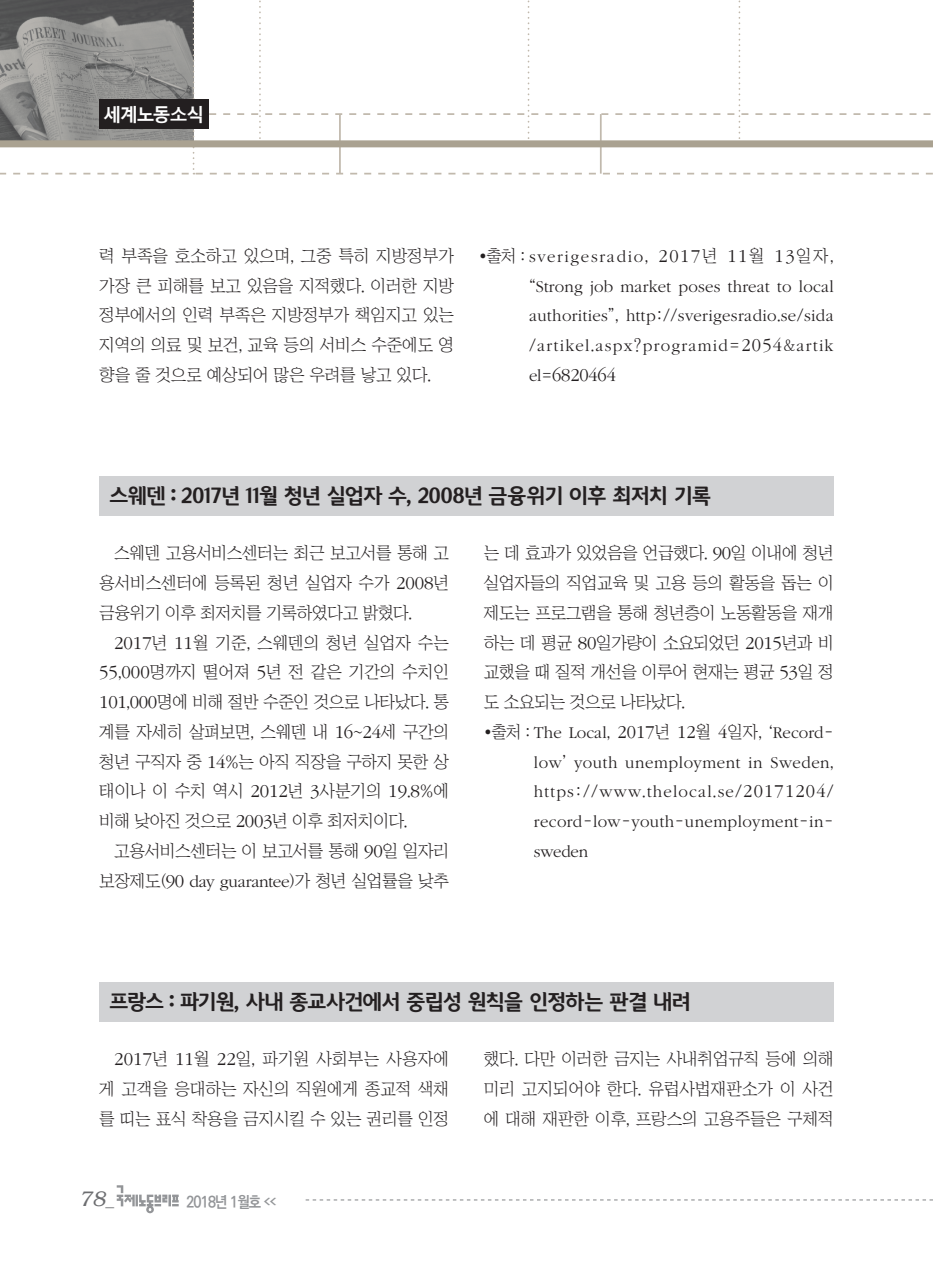
<style>
.page{position:relative;width:933px;height:1275px;background:#fff}
.page>*{position:absolute;margin:0;border:0;box-sizing:border-box;transform-origin:0 0}
.노사정__제목{font:700 21px "Auction Gothic";letter-spacing:-.055em;color:#231f20}
.t1{font:italic 300 21px "Bookman";color:#6c6d70}
.노사정__출처{font:300 18.9px "ITC Garamond Std";letter-spacing:-.01em;color:#231f20}
.t2{font:700 18.38px "Malgun Gothic";letter-spacing:-.09em;color:#fff}
.노사정__본문{font:17.15px/29.8px "Chosunilbo NM";letter-spacing:-.01em;color:#231f20;text-align:justify}
.노사정__출처-2{font:300 17.15px/29.8px "ITC Garamond Std";letter-spacing:.025em;color:#231f20;text-align:justify}
.t3{font:700 15.75px "Ko Pub Dotum";letter-spacing:-.055em;color:#939598;scale:.9 1}
.s1{font-family:"Chosunilbo NM";font-weight:400}
.s2{font-size:18.9px}
.s3{font-size:17.15px}
.s4{font-family:"Chosunilbo NM";font-weight:400;font-size:17.15px}
.s5{font-family:"ITC Garamond Std";font-weight:300;font-size:18.9px}
.s6{font-family:"ITC Garamond Std";font-weight:300}
.s7{font-family:"Helvetica";font-weight:400;font-style:normal;font-size:17.5px}
.s8{font-size:7.88px}
</style>
<div class="page">
<svg style="left:306px;top:1199px;width:627px;height:1px"></svg>
<svg style="left:0;top:0;width:933px;height:174px"></svg>
<div style="left:0;top:140px;width:933px;height:7px;background:#aaa291"></div>
<svg style="left:117px;top:1185px;width:62px;height:28px"></svg>
<div style="left:99px;top:99px;width:109px;height:30px;background:#231f20"></div>
<div style="left:99px;top:476px;width:734px;height:40px;background:#d1d2d4"></div>
<div style="left:99px;top:982px;width:734px;height:40px;background:#d1d2d4"></div>
<p class="t2" style="left:103px;top:102px;width:103px">세계노동소식</p>
<p class="노사정__본문" style="left:99px;top:241px;width:356px">력 부족을 호소하고 있으며, 그중 특히 지방정부가 가장 큰 피해를 보고 있음을 지적했다. 이러한 지방 정부에서의 인력 부족은 지방정부가 책임지고 있는 지역의 의료 및 보건, 교육 등의 서비스 수준에도 영 향을 줄 것으로 예상되어 많은 우려를 낳고 있다.</p>
<p class="노사정__출처-2" style="left:529px;top:242px;width:306px;text-indent:-50px"><span class="s1">•출처 :</span> sverigesradio<span class="s1">,</span> <span class="s2">2017</span><span class="s1">년</span> <span class="s2">11</span><span class="s1">월</span> <span class="s2">13</span><span class="s1">일자, “</span>Strong job market poses threat to local authorities<span class="s1">”,</span> http<span class="s1">://</span>sverigesradio<span class="s1">.</span>se<span class="s1">/</span>sida <span class="s1">/</span>artikel<span class="s1">.</span>aspx<span class="s1">?</span>programid<span class="s1">=</span><span class="s2">2054</span><span class="s1">&amp;</span>artik</p>
<p class="노사정__출처" style="left:529px;top:365px;width:88px"><span class="s3">el</span><span class="s4">=</span>6820464</p>
<p class="노사정__제목" style="left:109px;top:485px;width:603px">스웨덴 : 2017년 11월 청년 실업자 수, 2008년 금융위기 이후 최저치 기록</p>
<p class="노사정__본문" style="left:99px;top:538px;width:351px;text-indent:15px">스웨덴 고용서비스센터는 최근 보고서를 통해 고 용서비스센터에 등록된 청년 실업자 수가 <span class="s5">2008</span>년 금융위기 이후 최저치를 기록하였다고 밝혔다.</p>
<p class="노사정__본문" style="left:99px;top:627px;width:351px;text-indent:15px"><span class="s5">2017</span>년 <span class="s5">11</span>월 기준, 스웨덴의 청년 실업자 수는 <span class="s5">55</span>,<span class="s5">000</span>명까지 떨어져 <span class="s5">5</span>년 전 같은 기간의 수치인 <span class="s5">101</span>,<span class="s5">000</span>명에 비해 절반 수준인 것으로 나타났다. 통 계를 자세히 살펴보면, 스웨덴 내 <span class="s5">16</span>~<span class="s5">24</span>세 구간의 청년 구직자 중 <span class="s5">14</span>%는 아직 직장을 구하지 못한 상 태이나 이 수치 역시 <span class="s5">2012</span>년 <span class="s5">3</span>사분기의 <span class="s5">19</span>.<span class="s5">8</span>%에 비해 낮아진 것으로 <span class="s5">2003</span>년 이후 최저치이다.</p>
<p class="노사정__본문" style="left:99px;top:836px;width:351px;text-align:right">고용서비스센터는 이 보고서를 통해 <span class="s5">90</span>일 일자리 보장제도(<span class="s5">90</span> <span class="s6">day guarantee</span>)가 청년 실업률을 낮추</p>
<p class="노사정__본문" style="left:484px;top:538px;width:351px">는 데 효과가 있었음을 언급했다. <span class="s5">90</span>일 이내에 청년 실업자들의 직업교육 및 고용 등의 활동을 돕는 이 제도는 프로그램을 통해 청년층이 노동활동을 재개 하는 데 평균 <span class="s5">80</span>일가량이 소요되었던 <span class="s5">2015</span>년과 비 교했을 때 질적 개선을 이루어 현재는 평균 <span class="s5">53</span>일 정 도 소요되는 것으로 나타났다.</p>
<p class="노사정__출처-2" style="left:534px;top:718px;width:301px;text-indent:-50px"><span class="s1">•출처 :</span> The Local<span class="s1">,</span> <span class="s2">2017</span><span class="s1">년</span> <span class="s2">12</span><span class="s1">월</span> <span class="s2">4</span><span class="s1">일자, ‘</span>Record&shy;low<span class="s1">’</span> youth unemployment in Sweden<span class="s1">, </span>https<span class="s1">://</span>www<span class="s1">.</span>thelocal<span class="s1">.</span>se<span class="s1">/</span><span class="s2">20171204</span><span class="s1">/ </span>record<span class="s1">-</span>low<span class="s1">-</span>youth<span class="s1">-</span>unemployment<span class="s1">-</span>in&shy;sweden</p>
<p class="노사정__제목" style="left:109px;top:991px;width:583px">프랑스 : 파기원, 사내 종교사건에서 중립성 원칙을 인정하는 판결 내려</p>
<p class="노사정__본문" style="left:99px;top:1044px;width:351px;text-indent:15px"><span class="s5">2017</span>년 <span class="s5">11</span>월 <span class="s5">22</span>일, 파기원 사회부는 사용자에 게 고객을 응대하는 자신의 직원에게 종교적 색채 를 띠는 표식 착용을 금지시킬 수 있는 권리를 인정</p>
<p class="노사정__본문" style="left:484px;top:1044px;width:351px">했다. 다만 이러한 금지는 사내취업규칙 등에 의해 미리 고지되어야 한다. 유럽사법재판소가 이 사건 에 대해 재판한 이후, 프랑스의 고용주들은 구체적</p>
<p class="t1" style="left:79px;top:1187px;width:36px">78<span class="s7">_</span></p>
<p class="t3" style="left:186px;top:1194px;width:101px">2018년 1월호 <span class="s8">&lt;&lt;</span></p>
</div>
